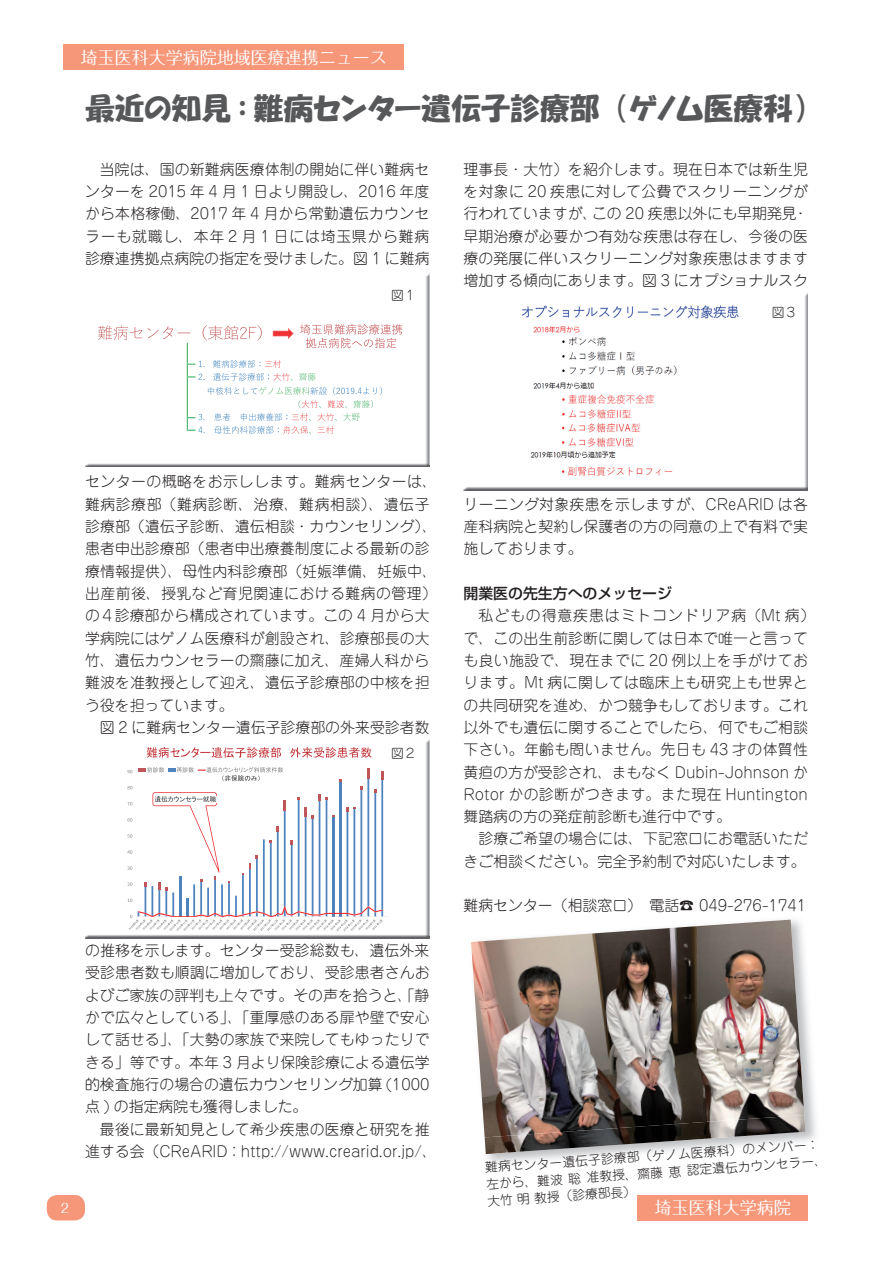
<style>
.page{position:relative;width:893px;height:1263px;background:#fff}
.page>*{position:absolute;margin:0;border:0;box-sizing:border-box;transform-origin:0 0}
.t1{font:29.7px "HGP Soei Kakupoptai";color:#57585a}
.t2{font:16.95px "Folk Pro";color:#fff}
.t3{font:300 14.85px/22.4px "Jun 101 Pro";letter-spacing:.005em;color:#231f20;text-align:justify}
.t4{font:500 14.85px "Shin Go Pro";color:#231f20}
.t5{font:300 12.75px/17px "Jun 101 Pro";color:#231f20}
.t6{font:12.75px "Folk Pro";color:#fff}
</style>
<div class="page">
<div style="left:64px;top:45px;width:340px;height:25px;background:#f6977a"></div>
<div style="left:638px;top:1195px;width:170px;height:25px;background:#f6977a"></div>
<div style="left:47px;top:1195px;width:38px;height:25px;background:#f6977a;border-radius:10px"></div>
<img style="left:463px;top:293px;width:345px;height:198px">
<img style="left:518px;top:304px;width:231px;height:174px">
<img style="left:471px;top:919px;width:333px;height:218px">
<img style="left:485px;top:1115px;width:320px;height:39px">
<img style="left:85px;top:740px;width:344px;height:198px">
<img style="left:152px;top:792px;width:68px;height:58px">
<img style="left:155px;top:796px;width:61px;height:6px">
<img style="left:147px;top:747px;width:224px;height:11px">
<img style="left:367px;top:778px;width:2px;height:72px">
<img style="left:381px;top:780px;width:2px;height:70px">
<img style="left:340px;top:781px;width:1px;height:69px">
<img style="left:360px;top:789px;width:2px;height:61px">
<img style="left:374px;top:793px;width:2px;height:57px">
<img style="left:326px;top:799px;width:1px;height:51px">
<img style="left:298px;top:799px;width:2px;height:51px">
<img style="left:319px;top:801px;width:1px;height:49px">
<img style="left:353px;top:812px;width:2px;height:38px">
<img style="left:284px;top:810px;width:2px;height:40px">
<img style="left:347px;top:812px;width:1px;height:38px">
<img style="left:333px;top:817px;width:1px;height:33px">
<img style="left:305px;top:817px;width:1px;height:33px">
<img style="left:312px;top:818px;width:1px;height:32px">
<img style="left:277px;top:831px;width:2px;height:19px">
<img style="left:263px;top:839px;width:2px;height:11px">
<img style="left:270px;top:842px;width:2px;height:8px">
<img style="left:291px;top:844px;width:2px;height:6px">
<svg style="left:367px;top:768px;width:2px;height:10px"></svg>
<svg style="left:381px;top:772px;width:2px;height:8px"></svg>
<svg style="left:284px;top:801px;width:2px;height:9px"></svg>
<svg style="left:347px;top:807px;width:8px;height:5px"></svg>
<svg style="left:128px;top:834px;width:4px;height:4px"></svg>
<svg style="left:128px;top:818px;width:4px;height:3px"></svg>
<svg style="left:128px;top:802px;width:4px;height:3px"></svg>
<svg style="left:127px;top:786px;width:5px;height:3px"></svg>
<svg style="left:127px;top:770px;width:5px;height:3px"></svg>
<svg style="left:127px;top:850px;width:256px;height:81px"></svg>
<svg style="left:139px;top:768px;width:7px;height:4px"></svg>
<img style="left:147px;top:767px;width:17px;height:5px">
<svg style="left:169px;top:768px;width:7px;height:4px"></svg>
<img style="left:177px;top:767px;width:17px;height:5px">
<svg style="left:198px;top:769px;width:8px;height:2px"></svg>
<img style="left:206px;top:767px;width:77px;height:5px">
<img style="left:222px;top:775px;width:38px;height:6px">
<img style="left:85px;top:274px;width:344px;height:193px">
<img style="left:98px;top:325px;width:164px;height:15px">
<img style="left:199px;top:360px;width:61px;height:8px">
<img style="left:265px;top:360px;width:16px;height:8px">
<img style="left:199px;top:373px;width:70px;height:8px">
<img style="left:273px;top:373px;width:18px;height:8px">
<img style="left:291px;top:373px;width:25px;height:8px">
<img style="left:208px;top:387px;width:49px;height:8px">
<img style="left:259px;top:387px;width:51px;height:8px">
<img style="left:310px;top:387px;width:72px;height:8px">
<svg style="left:299px;top:400px;width:2px;height:8px"></svg>
<img style="left:302px;top:400px;width:16px;height:8px">
<img style="left:328px;top:400px;width:17px;height:8px">
<img style="left:345px;top:400px;width:28px;height:8px">
<img style="left:199px;top:413px;width:88px;height:8px">
<img style="left:292px;top:413px;width:16px;height:8px">
<img style="left:318px;top:413px;width:17px;height:8px">
<img style="left:335px;top:413px;width:25px;height:8px">
<img style="left:198px;top:426px;width:81px;height:8px">
<img style="left:283px;top:426px;width:25px;height:8px">
<img style="left:318px;top:426px;width:16px;height:8px">
<img style="left:187px;top:343px;width:1px;height:87px">
<img style="left:273px;top:328px;width:21px;height:11px">
<img style="left:300px;top:324px;width:102px;height:10px">
<img style="left:306px;top:338px;width:90px;height:10px">
<p class="t2" style="left:81px;top:43px;width:308px">埼玉医科大学病院地域医療連携ニュース</p>
<h1 class="t1" style="left:85px;top:93px;width:724px">最近の知見：難病センター遺伝子診療部（ゲノム医療科）</h1>
<p class="t3" style="left:85px;top:156px;width:346px;text-indent:15px">当院は、国の新難病医療体制の開始に伴い難病センターを 2015 年 4 月 1 日より開設し、2016 年度から本格稼働、2017 年 4 月から常勤遺伝カウンセラーも就職し、本年 2 月 1 日には埼玉県から難病診療連携拠点病院の指定を受けました。図 1 に難病</p>
<p class="t5" style="left:391px;top:286px;width:27px">図１</p>
<p class="t3" style="left:463px;top:156px;width:346px">理事長・大竹）を紹介します。現在日本では新生児を対象に 20 疾患に対して公費でスクリーニングが行われていますが、この 20 疾患以外にも早期発見・早期治療が必要かつ有効な疾患は存在し、今後の医療の発展に伴いスクリーニング対象疾患はますます増加する傾向にあります。図 3 にオプショナルスク</p>
<p class="t5" style="left:772px;top:303px;width:27px">図３</p>
<p class="t3" style="left:85px;top:469px;width:353px;text-align:left">センターの概略をお示しします。難病センターは、難病診療部（難病診断、治療、難病相談）、遺伝子診療部（遺伝子診断、遺伝相談・カウンセリング）、患者申出診療部（患者申出療養制度による最新の診療情報提供）、母性内科診療部（妊娠準備、妊娠中、出産前後、授乳など育児関連における難病の管理）の４診療部から構成されています。この 4 月から大学病院にはゲノム医療科が創設され、診療部長の大竹、遺伝カウンセラーの齋藤に加え、産婦人科から難波を准教授として迎え、遺伝子診療部の中核を担う役を担っています。</p>
<p class="t3" style="left:100px;top:714px;width:331px">図 2 に難病センター遺伝子診療部の外来受診者数</p>
<p class="t5" style="left:391px;top:743px;width:27px">図２</p>
<p class="t3" style="left:463px;top:491px;width:346px">リーニング対象疾患を示しますが、CReARID は各産科病院と契約し保護者の方の同意の上で有料で実施しております。</p>
<p class="t4" style="left:463px;top:581px;width:210px">開業医の先生方へのメッセージ</p>
<p class="t3" style="left:463px;top:603px;width:353px;text-align:left;text-indent:15px">私どもの得意疾患はミトコンドリア病（Mt 病）で、この出生前診断に関しては日本で唯一と言っても良い施設で、現在までに 20 例以上を手がけております。Mt 病に関しては臨床上も研究上も世界との共同研究を進め、かつ競争もしております。これ以外でも遺伝に関することでしたら、何でもご相談下さい。年齢も問いません。先日も 43 才の体質性黄疸の方が受診され、まもなく Dubin-Johnson か<br>Rotor かの診断がつきます。また現在 Huntington舞踏病の方の発症前診断も進行中です。</p>
<p class="t3" style="left:463px;top:826px;width:346px;text-align:right">診療ご希望の場合には、下記窓口にお電話いただきご相談ください。完全予約制で対応いたします。</p>
<p class="t3" style="left:463px;top:893px;width:344px">難病センター（相談窓口）　電話☎ 049-276-1741</p>
<p class="t3" style="left:85px;top:937px;width:346px">の推移を示します。センター受診総数も、遺伝外来受診患者数も順調に増加しており、受診患者さんおよびご家族の評判も上々です。その声を拾うと、「静かで広々としている」、「重厚感のある扉や壁で安心して話せる」、「大勢の家族で来院してもゆったりできる」等です。本年 3 月より保険診療による遺伝学的検査施行の場合の遺伝カウンセリング加算 (1000点 ) の指定病院も獲得しました。</p>
<p class="t3" style="left:85px;top:1116px;width:353px;text-align:center">最後に最新知見として希少疾患の医療と研究を推<br>進する会（CReARID：http://www.crearid.or.jp/、</p>
<p class="t5" style="left:484px;top:1157px;width:343px;rotate:-4deg">難病センター遺伝子診療部（ゲノム医療科）のメンバー：左から、難波 聡 准教授、齋藤 恵 認定遺伝カウンセラー、大竹 明 教授（診療部長）</p>
<p class="t6" style="left:61px;top:1197px;width:10px">2</p>
<p class="t2" style="left:655px;top:1193px;width:138px">埼玉医科大学病院</p>
</div>
